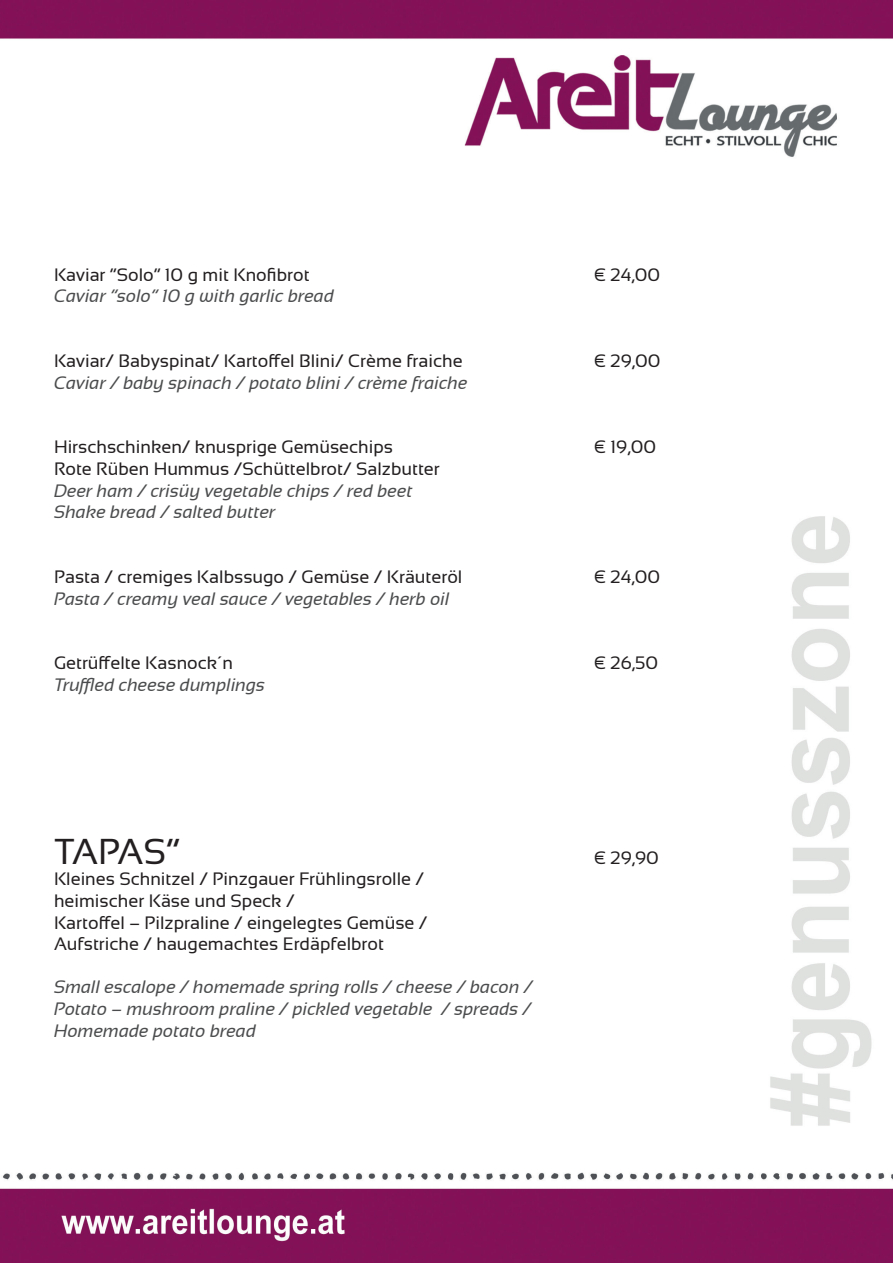
<style>
.page{position:relative;width:893px;height:1263px;background:#fff}
.page>*{position:absolute;margin:0;border:0;box-sizing:border-box;transform-origin:0 0}
.t1{font:36px "Sansation";letter-spacing:-.035em;color:#231f20}
.t2{font:18px/21.6px "Sansation";color:#231f20}
.t3{font:italic 18px/21.6px "Sansation";color:#4b4c4d}
</style>
<div class="page">
<img style="left:0;top:0;width:893px;height:1263px">
<p class="t2" style="left:54px;top:264px;width:257px">Kaviar “Solo” 10 g mit Knofibrot</p>
<p class="t2" style="left:594px;top:264px;width:68px">€ 24,00</p>
<p class="t3" style="left:54px;top:285px;width:282px">Caviar “solo” 10 g with garlic bread</p>
<p class="t2" style="left:54px;top:350px;width:410px">Kaviar/ Babyspinat/ Kartoffel Blini/ Crème fraiche</p>
<p class="t2" style="left:594px;top:350px;width:68px">€ 29,00</p>
<p class="t3" style="left:54px;top:372px;width:415px">Caviar / baby spinach / potato blini / crème fraiche</p>
<p class="t2" style="left:54px;top:436px;width:341px">Hirschschinken/ knusprige Gemüsechips</p>
<p class="t2" style="left:594px;top:436px;width:64px">€ 19,00</p>
<p class="t2" style="left:54px;top:458px;width:387px">Rote Rüben Hummus /Schüttelbrot/ Salzbutter</p>
<p class="t3" style="left:54px;top:480px;width:360px">Deer ham / crisüy vegetable chips / red beet<br>Shake bread / salted butter</p>
<p class="t2" style="left:54px;top:566px;width:410px">Pasta / cremiges Kalbssugo / Gemüse / Kräuteröl</p>
<p class="t2" style="left:594px;top:566px;width:68px">€ 24,00</p>
<p class="t3" style="left:54px;top:588px;width:397px">Pasta / creamy veal sauce / vegetables / herb oil</p>
<p class="t2" style="left:54px;top:652px;width:181px">Getrüffelte Kasnock´n</p>
<p class="t2" style="left:594px;top:652px;width:66px">€ 26,50</p>
<p class="t3" style="left:54px;top:674px;width:213px">Truffled cheese dumplings</p>
<h1 class="t1" style="left:54px;top:831px;width:127px">TAPAS“</h1>
<p class="t2" style="left:54px;top:868px;width:375px">Kleines Schnitzel / Pinzgauer Frühlingsrolle / heimischer Käse und Speck /<br>Kartoffel – Pilzpraline / eingelegtes Gemüse / Aufstriche / haugemachtes Erdäpfelbrot</p>
<p class="t3" style="left:54px;top:976px;width:480px;text-align:justify">Small escalope / homemade spring rolls / cheese / bacon / Potato – mushroom praline / pickled vegetable / spreads / Homemade potato bread</p>
<p class="t2" style="left:594px;top:847px;width:66px">€ 29,90</p>
</div>
